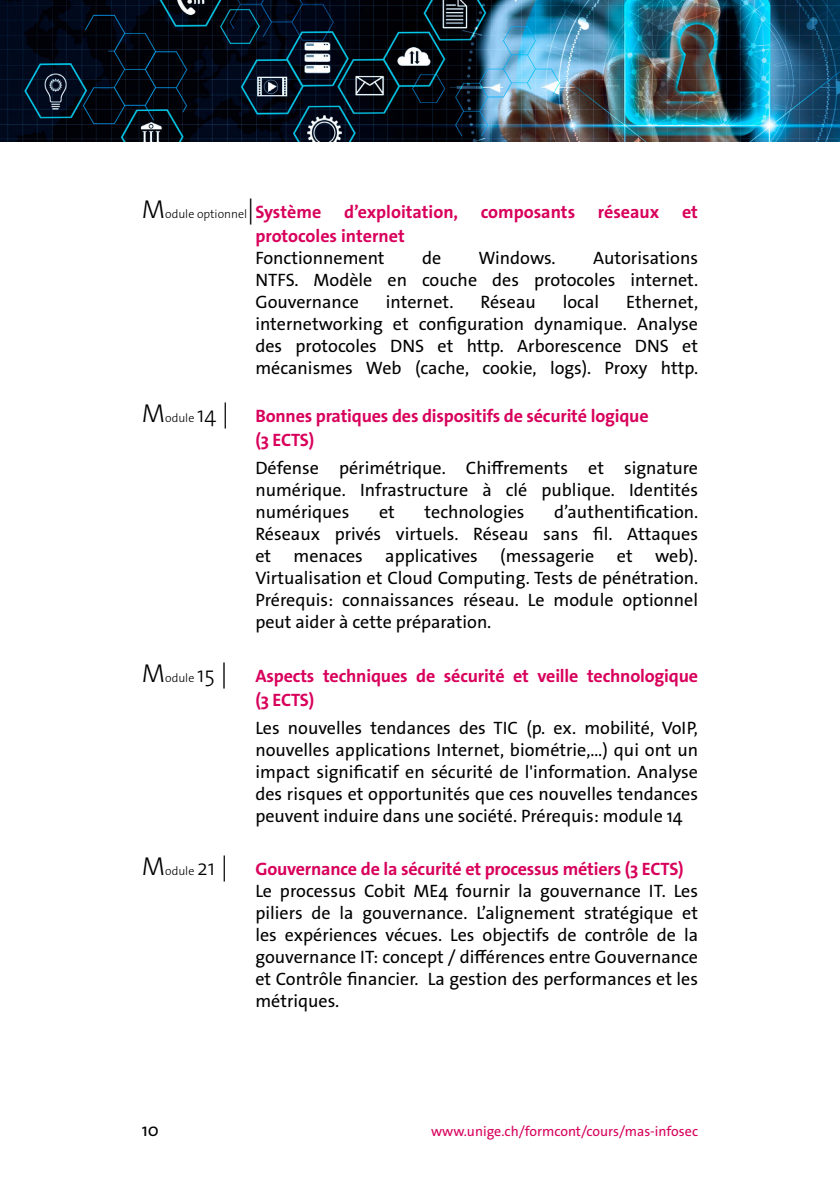
<style>
.page{position:relative;width:840px;height:1191px;background:#fff}
.page>*{position:absolute;margin:0;border:0;box-sizing:border-box;transform-origin:0 0}
.t1{font:18px/22px "The Sans Os F";color:#000;text-align:justify}
.t2{font:700 18px/24px "The Sans Os F";letter-spacing:-.01em;color:#d8005b}
.t3{font:14px "The Sans Os F";color:#d8005b}
.t4{font:300 12px "The Sans Os F";color:#000}
.s1{font-size:26px}
.s2{font-weight:700;font-size:18px;color:#d8005b}
.s3{font-weight:300;font-size:26px;color:#000}
.s4{font-weight:300;font-size:12px;color:#000}
.s5{font-weight:300;font-size:22px;color:#000}
.s6{font-weight:300;font-size:26px}
.s7{font-weight:300;font-size:12px}
.s8{font-weight:300;font-size:22px}
.s9{font-weight:700;color:#d8005b}
</style>
<div class="page">
<img style="left:0;top:0;width:839px;height:142px">
<p class="t4" style="left:142px;top:206px;width:181px"><span class="s1">M</span>odule optionnel<span class="s1">|</span><span class="s2">Système</span></p>
<p class="t2" style="left:344px;top:200px;width:115px">d’exploitation,</p>
<p class="t2" style="left:480px;top:200px;width:96px">composants</p>
<p class="t2" style="left:597px;top:200px;width:63px">réseaux</p>
<p class="t2" style="left:681px;top:200px;width:18px">et</p>
<p class="t2" style="left:255px;top:224px;width:151px">protocoles internet</p>
<p class="t1" style="left:255px;top:247px;width:131px">Fonctionnement</p>
<p class="t1" style="left:422px;top:247px;width:21px">de</p>
<p class="t1" style="left:478px;top:247px;width:79px">Windows.</p>
<p class="t1" style="left:255px;top:247px;width:444px;text-indent:337px">Autorisations NTFS. Modèle en couche des protocoles internet.<br>Gouvernance</p>
<p class="t1" style="left:385px;top:291px;width:69px">internet.</p>
<p class="t1" style="left:480px;top:291px;width:57px">Réseau</p>
<p class="t1" style="left:562px;top:291px;width:38px">local</p>
<p class="t1" style="left:255px;top:291px;width:444px;text-indent:370px">Ethernet, internetworking et configuration dynamique. Analyse des protocoles DNS et http. Arborescence DNS et mécanismes Web (cache, cookie, logs). Proxy http.</p>
<p class="t2" style="left:255px;top:404px;width:394px;text-indent:-113px"><span class="s3">M</span><span class="s4">odule</span> <span class="s5">14</span> <span class="s3">|</span> Bonnes pratiques des dispositifs de sécurité logique (3 ECTS)</p>
<p class="t1" style="left:255px;top:457px;width:444px">Défense périmétrique. Chiffrements et signature numérique. Infrastructure à clé publique. Identités numériques</p>
<p class="t1" style="left:255px;top:501px;width:444px;text-indent:298px">d’authentification.<br>Réseaux privés virtuels. Réseau sans fil. Attaques et menaces applicatives (messagerie et web).<br>Virtualisation et Cloud Computing. Tests de pénétration.<br>Prérequis: connaissances réseau. Le module optionnel peut aider à cette préparation.</p>
<p class="t2" style="left:255px;top:664px;width:444px;text-indent:-113px"><span class="s3">M</span><span class="s4">odule</span> <span class="s5">15</span> <span class="s3">|</span> Aspects techniques de sécurité et veille technologique (3 ECTS)</p>
<p class="t1" style="left:255px;top:716px;width:444px">Les nouvelles tendances des TIC (p. ex. mobilité, VoIP, nouvelles applications Internet, biométrie,…) qui ont un impact significatif en sécurité de l'information. Analyse des risques et opportunités que ces nouvelles tendances peuvent induire dans une société. Prérequis: module 14</p>
<p class="t1" style="left:255px;top:858px;width:444px;text-align:left;text-indent:-113px"><span class="s6">M</span><span class="s7">odule</span> <span class="s8">21</span> <span class="s6">|</span> <span class="s9">Gouvernance de la sécurité et processus métiers (3 ECTS)<br></span>Le processus Cobit ME4 fournir la gouvernance IT. Les piliers de la gouvernance. L’alignement stratégique et les expériences vécues. Les objectifs de contrôle de la gouvernance IT: concept / différences entre Gouvernance et Contrôle financier. La gestion des performances et les métriques.</p>
<p class="t1" style="left:379px;top:501px;width:17px">et</p>
<p class="t1" style="left:424px;top:501px;width:101px">technologies</p>
<p class="t1" style="left:142px;top:1119px;width:19px">10</p>
<p class="t3" style="left:431px;top:1122px;width:268px">www.unige.ch/formcont/cours/mas-infosec</p>
</div>
